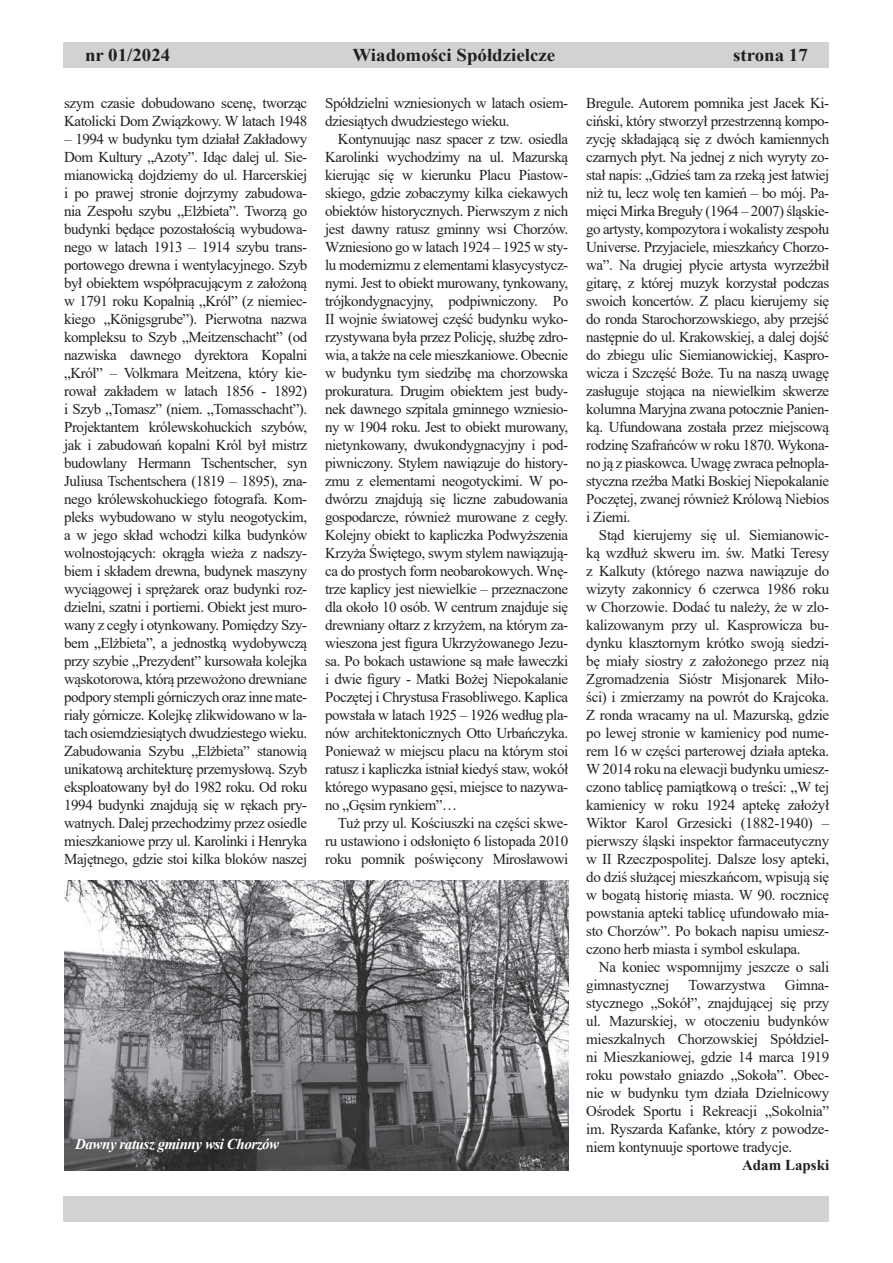
<style>
.page{position:relative;width:893px;height:1263px;background:#fff}
.page>*{position:absolute;margin:0;border:0;box-sizing:border-box;transform-origin:0 0}
.t1{font:700 18px "Times New Roman";color:#231f20;scale:1.05 1}
.t2{font:15px/18px "Times New Roman";letter-spacing:-.03em;color:#231f20;text-align:justify}
.t3{font:italic 700 15px "Times New Roman";letter-spacing:-.03em;color:#fff}
.t4{font:700 15px "Times New Roman";color:#231f20}
</style>
<div class="page">
<div style="left:64px;top:42px;width:765px;height:26px;background:#d1d2d4"></div>
<div style="left:64px;top:1196px;width:765px;height:26px;background:#d1d2d4"></div>
<img style="left:64px;top:881px;width:504px;height:289px">
<p class="t1" style="left:85px;top:42px;width:83px">nr 01/2024</p>
<p class="t1" style="left:352px;top:42px;width:195px">Wiadomości Spółdzielcze</p>
<p class="t1" style="left:733px;top:42px;width:73px">strona 17</p>
<p class="t2" style="left:64px;top:94px;width:244px">szym czasie dobudowano scenę, tworząc<br>Katolicki Dom Związkowy. W latach 1948</p>
<p class="t2" style="left:64px;top:130px;width:245px">– 1994 w budynku tym działał Zakładowy Dom Kultury „Azoty”. Idąc dalej ul. Sie&shy;mianowicką dojdziemy do ul. Harcerskiej i po prawej stronie dojrzymy zabudowa&shy;nia Zespołu szybu „Elżbieta”. Tworzą go budynki będące pozostałością wybudowa&shy;nego w latach 1913 – 1914 szybu trans&shy;portowego drewna i wentylacyjnego. Szyb był obiektem współpracującym z założoną w 1791 roku Kopalnią „Król” (z niemiec&shy;kiego „Königsgrube”). Pierwotna nazwa kompleksu to Szyb „Meitzenschacht” (od nazwiska dawnego dyrektora Kopalni „Król” – Volkmara Meitzena, który kie&shy;rował zakładem w latach 1856 - 1892) i Szyb „Tomasz” (niem. „Tomasschacht”).<br>Projektantem królewskohuckich szybów, jak i zabudowań kopalni Król był mistrz budowlany Hermann Tschentscher, syn Juliusa Tschentschera (1819 – 1895), zna&shy;nego królewskohuckiego fotografa. Kom&shy;pleks wybudowano w stylu neogotyckim, a w jego skład wchodzi kilka budynków wolnostojących: okrągła wieża z nadszy&shy;biem i składem drewna, budynek maszyny wyciągowej i sprężarek oraz budynki roz&shy;dzielni, szatni i portierni. Obiekt jest muro&shy;wany z cegły i otynkowany. Pomiędzy Szy&shy;bem „Elżbieta”, a jednostką wydobywczą przy szybie „Prezydent” kursowała kolejka wąskotorowa, którą przewożono drewniane podpory stempli górniczych oraz inne mate&shy;riały górnicze. Kolejkę zlikwidowano w la&shy;tach osiemdziesiątych dwudziestego wieku.<br>Zabudowania Szybu „Elżbieta” stanowią unikatową architekturę przemysłową. Szyb eksploatowany był do 1982 roku. Od roku 1994 budynki znajdują się w rękach pry&shy;watnych. Dalej przechodzimy przez osiedle mieszkaniowe przy ul. Karolinki i Henryka Majętnego, gdzie stoi kilka bloków naszej</p>
<p class="t2" style="left:586px;top:94px;width:245px">Bregule. Autorem pomnika jest Jacek Ki&shy;ciński, który stworzył przestrzenną kompo&shy;zycję składającą się z dwóch kamiennych czarnych płyt. Na jednej z nich wyryty zo&shy;stał napis: „Gdzieś tam za rzeką jest łatwiej niż tu, lecz wolę ten kamień – bo mój. Pa&shy;mięci Mirka Breguły (1964 – 2007) śląskie&shy;go artysty, kompozytora i wokalisty zespołu Universe. Przyjaciele, mieszkańcy Chorzo&shy;wa”. Na drugiej płycie artysta wyrzeźbił gitarę, z której muzyk korzystał podczas swoich koncertów. Z placu kierujemy się do ronda Starochorzowskiego, aby przejść następnie do ul. Krakowskiej, a dalej dojść do zbiegu ulic Siemianowickiej, Kaspro&shy;wicza i Szczęść Boże. Tu na naszą uwagę zasługuje stojąca na niewielkim skwerze kolumna Maryjna zwana potocznie Panien&shy;ką. Ufundowana została przez miejscową rodzinę Szafrańców w roku 1870. Wykona&shy;no ją z piaskowca. Uwagę zwraca pełnopla&shy;styczna rzeźba Matki Boskiej Niepokalanie Poczętej, zwanej również Królową Niebios i Ziemi.</p>
<p class="t2" style="left:586px;top:526px;width:245px;text-indent:13px">Stąd kierujemy się ul. Siemianowic&shy;ką wzdłuż skweru im. św. Matki Teresy z Kalkuty (którego nazwa nawiązuje do wizyty zakonnicy 6 czerwca 1986 roku w Chorzowie. Dodać tu należy, że w zlo&shy;kalizowanym przy ul. Kasprowicza bu&shy;dynku klasztornym krótko swoją siedzi&shy;bę miały siostry z założonego przez nią Zgromadzenia Sióstr Misjonarek Miło&shy;ści) i zmierzamy na powrót do Krajcoka.<br>Z ronda wracamy na ul. Mazurską, gdzie po lewej stronie w kamienicy pod nume&shy;rem 16 w części parterowej działa apteka.<br>W 2014 roku na elewacji budynku umiesz&shy;czono tablicę pamiątkową o treści: „W tej kamienicy w roku 1924 aptekę założył Wiktor Karol Grzesicki (1882-1940) – pierwszy śląski inspektor farmaceutyczny w II Rzeczpospolitej. Dalsze losy apteki, do dziś służącej mieszkańcom, wpisują się w bogatą historię miasta. W 90. rocznicę powstania apteki tablicę ufundowało mia&shy;sto Chorzów”. Po bokach napisu umiesz&shy;czono herb miasta i symbol eskulapa.</p>
<p class="t2" style="left:586px;top:958px;width:244px;text-indent:13px">Na koniec wspomnijmy jeszcze o sali gimnastycznej</p>
<p class="t2" style="left:325px;top:94px;width:245px">Spółdzielni wzniesionych w latach osiem&shy;dziesiątych dwudziestego wieku.</p>
<p class="t2" style="left:325px;top:130px;width:245px;text-indent:13px">Kontynuując nasz spacer z tzw. osiedla Karolinki wychodzimy na ul. Mazurską kierując się w kierunku Placu Piastow&shy;skiego, gdzie zobaczymy kilka ciekawych obiektów historycznych. Pierwszym z nich jest dawny ratusz gminny wsi Chorzów.<br>Wzniesiono go w latach 1924 – 1925 w sty&shy;lu modernizmu z elementami klasycystycz&shy;nymi. Jest to obiekt murowany, tynkowany, trójkondygnacyjny, podpiwniczony. Po II wojnie światowej część budynku wyko&shy;rzystywana była przez Policję, służbę zdro&shy;wia, a także na cele mieszkaniowe. Obecnie w budynku tym siedzibę ma chorzowska prokuratura. Drugim obiektem jest budy&shy;nek dawnego szpitala gminnego wzniesio&shy;ny w 1904 roku. Jest to obiekt murowany, nietynkowany, dwukondygnacyjny i pod&shy;piwniczony. Stylem nawiązuje do history&shy;zmu z elementami neogotyckimi. W po&shy;dwórzu znajdują się liczne zabudowania gospodarcze, również murowane z cegły.<br>Kolejny obiekt to kapliczka Podwyższenia Krzyża Świętego, swym stylem nawiązują&shy;ca do prostych form neobarokowych. Wnę&shy;trze kaplicy jest niewielkie – przeznaczone dla około 10 osób. W centrum znajduje się drewniany ołtarz z krzyżem, na którym za&shy;wieszona jest figura Ukrzyżowanego Jezu&shy;sa. Po bokach ustawione są małe ławeczki i dwie figury - Matki Bożej Niepokalanie Poczętej i Chrystusa Frasobliwego. Kaplica powstała w latach 1925 – 1926 według pla&shy;nów architektonicznych Otto Urbańczyka.<br>Ponieważ w miejscu placu na którym stoi ratusz i kapliczka istniał kiedyś staw, wokół którego wypasano gęsi, miejsce to nazywa&shy;no „Gęsim rynkiem”…</p>
<p class="t2" style="left:325px;top:814px;width:244px;text-indent:13px">Tuż przy ul. Kościuszki na części skwe&shy;ru ustawiono i odsłonięto 6 listopada 2010 roku pomnik poświęcony Mirosławowi</p>
<p class="t2" style="left:586px;top:976px;width:245px;text-indent:199px">Gimna&shy;stycznego „Sokół”, znajdującej się przy ul. Mazurskiej, w otoczeniu budynków mieszkalnych Chorzowskiej Spółdziel&shy;ni Mieszkaniowej, gdzie 14 marca 1919 roku powstało gniazdo „Sokoła”. Obec&shy;nie w budynku tym działa Dzielnicowy Ośrodek Sportu i Rekreacji „Sokolnia” im. Ryszarda Kafanke, który z powodze&shy;niem kontynuuje sportowe tradycje.</p>
<p class="t4" style="left:742px;top:1154px;width:89px">Adam Lapski</p>
<p class="t2" style="left:689px;top:976px;width:78px">Towarzystwa</p>
<p class="t3" style="left:75px;top:1133px;width:206px">Dawny ratusz gminny wsi Chorzów</p>
</div>
